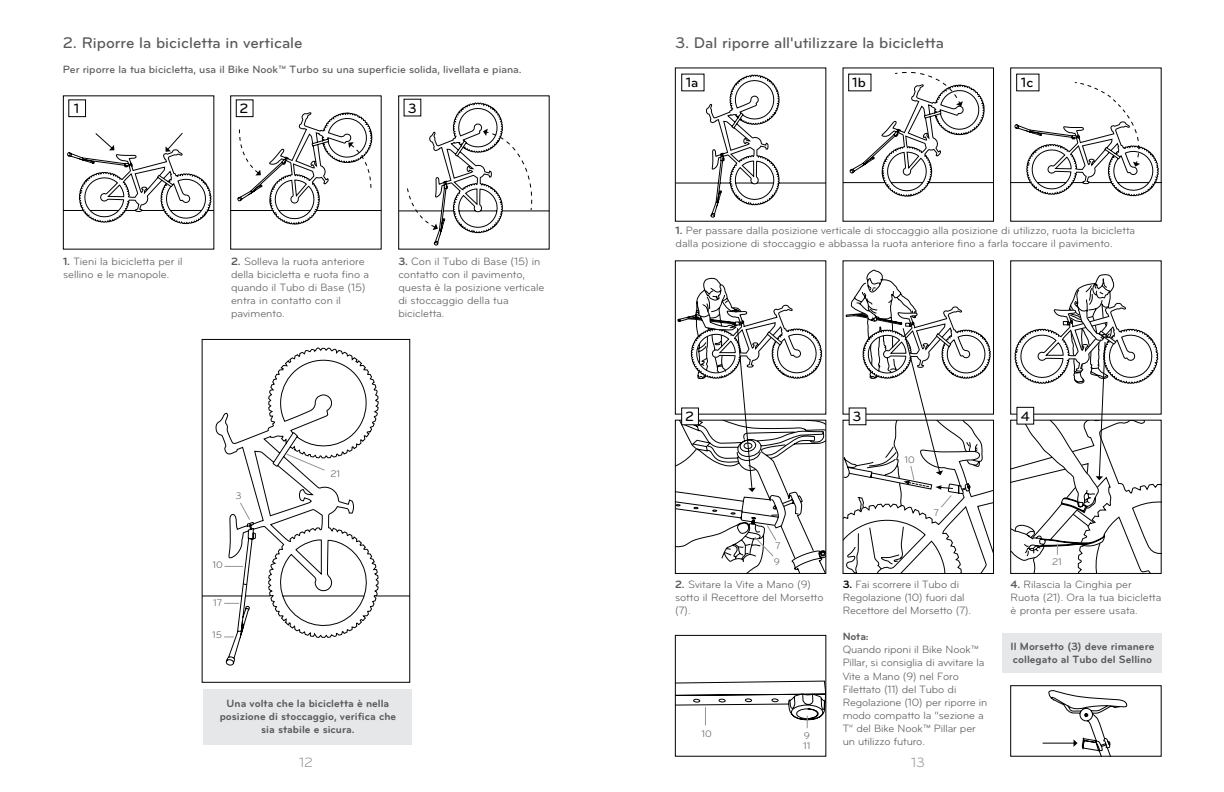
<style>
.page{position:relative;width:1224px;height:792px;background:#fff}
.page>*{position:absolute;margin:0;border:0;box-sizing:border-box;transform-origin:0 0}
.t1{font:500 16px "Bryant";color:#58595b}
.t2{font:500 14px "Bryant";color:#000}
.t3{font:14px "Bryant";color:#939598}
.t4{font:11px/13.1px "Bryant";color:#58595b}
.t5{font:700 11px/13.2px "Bryant";color:#58595b;text-align:center}
.t6{font:500 11px "Bryant";color:#58595b}
.t7{font:9.8px/10.4px "Bryant";color:#58595b}
.s1{font-weight:700}
.s2{font-weight:700;color:#000}
</style>
<div class="page">
<div style="left:203px;top:690px;width:209px;height:55px;background:#e6e7e8"></div>
<div style="left:230px;top:95px;width:152px;height:154px;border:1px solid #000"></div>
<div style="left:398px;top:95px;width:152px;height:154px;border:1px solid #000"></div>
<svg style="left:204px;top:347px;width:204px;height:318px"></svg>
<div style="left:202px;top:339px;width:208px;height:344px;border:1px solid #000"></div>
<div style="left:68px;top:100px;width:18px;height:17px;border:1px solid #000"></div>
<div style="left:236px;top:100px;width:17px;height:17px;border:1px solid #000"></div>
<svg style="left:63px;top:132px;width:151px;height:92px"></svg>
<svg style="left:231px;top:110px;width:150px;height:114px"></svg>
<svg style="left:399px;top:103px;width:150px;height:142px"></svg>
<svg style="left:286px;top:454px;width:39px;height:17px"></svg>
<svg style="left:240px;top:502px;width:10px;height:18px"></svg>
<svg style="left:225px;top:566px;width:18px;height:1px"></svg>
<svg style="left:224px;top:603px;width:15px;height:1px"></svg>
<div style="left:1002px;top:633px;width:160px;height:39px;background:#e6e7e8"></div>
<div style="left:1010px;top:68px;width:152px;height:154px;border:1px solid #000"></div>
<svg style="left:677px;top:75px;width:147px;height:143px"></svg>
<div style="left:1010px;top:260px;width:152px;height:154px;border:1px solid #000"></div>
<div style="left:675px;top:635px;width:151px;height:122px;border:1px solid #000"></div>
<div style="left:1010px;top:685px;width:152px;height:72px;border:1px solid #000"></div>
<svg style="left:843px;top:72px;width:151px;height:125px"></svg>
<svg style="left:1011px;top:82px;width:150px;height:114px"></svg>
<div style="left:682px;top:74px;width:22px;height:17px;background:#fff"></div>
<div style="left:849px;top:74px;width:22px;height:17px;background:#fff"></div>
<div style="left:1017px;top:74px;width:22px;height:17px;background:#fff"></div>
<svg style="left:1011px;top:274px;width:150px;height:299px"></svg>
<svg style="left:675px;top:681px;width:151px;height:47px"></svg>
<hr style="left:1043px;top:743px;width:31px;height:1px;background:#000">
<svg style="left:1048px;top:690px;width:79px;height:66px"></svg>
<svg style="left:675px;top:278px;width:151px;height:295px"></svg>
<svg style="left:843px;top:270px;width:151px;height:303px"></svg>
<h1 class="t1" style="left:63px;top:33px;width:241px">2. Riporre la bicicletta in verticale</h1>
<p class="t6" style="left:63px;top:63px;width:461px">Per riporre la tua bicicletta, usa il Bike Nook™ Turbo su una superficie solida, livellata e piana.</p>
<p class="t2" style="left:74px;top:99px;width:7px">1</p>
<p class="t2" style="left:240px;top:99px;width:10px">2</p>
<p class="t2" style="left:408px;top:100px;width:10px">3</p>
<p class="t4" style="left:63px;top:255px;width:121px"><span class="s1">1.</span> Tieni la bicicletta per il sellino e le manopole.</p>
<p class="t4" style="left:231px;top:255px;width:140px"><span class="s1">2.</span> Solleva la ruota anteriore della bicicletta e ruota fino a quando il Tubo di Base (15) entra in contatto con il pavimento.</p>
<p class="t4" style="left:398px;top:255px;width:148px"><span class="s1">3.</span> Con il Tubo di Base (15) in contatto con il pavimento, questa è la posizione verticale di stoccaggio della tua bicicletta.</p>
<p class="t7" style="left:235px;top:490px;width:8px">3</p>
<p class="t7" style="left:213px;top:560px;width:12px">10</p>
<p class="t7" style="left:213px;top:598px;width:11px">17</p>
<p class="t7" style="left:212px;top:630px;width:11px">15</p>
<p class="t7" style="left:330px;top:468px;width:11px">21</p>
<p class="t5" style="left:220px;top:696px;width:178px">Una volta che la bicicletta è nella posizione di stoccaggio, verifica che sia stabile e sicura.</p>
<p class="t3" style="left:299px;top:754px;width:15px">12</p>
<h1 class="t1" style="left:675px;top:33px;width:271px">3. Dal riporre all'utilizzare la bicicletta</h1>
<p class="t2" style="left:686px;top:74px;width:14px">1a</p>
<p class="t2" style="left:852px;top:74px;width:15px">1b</p>
<p class="t2" style="left:1021px;top:74px;width:14px">1c</p>
<p class="t4" style="left:676px;top:224px;width:461px"><span class="s1">1.</span> Per passare dalla posizione verticale di stoccaggio alla posizione di utilizzo, ruota la bicicletta dalla posizione di stoccaggio e abbassa la ruota anteriore fino a farla toccare il pavimento.</p>
<p class="t2" style="left:685px;top:408px;width:10px">2</p>
<p class="t7" style="left:775px;top:541px;width:7px">7</p>
<p class="t7" style="left:774px;top:557px;width:8px">9</p>
<p class="t2" style="left:853px;top:408px;width:10px">3</p>
<p class="t2" style="left:1021px;top:408px;width:11px">4</p>
<p class="t7" style="left:905px;top:455px;width:12px">10</p>
<p class="t7" style="left:934px;top:508px;width:7px">7</p>
<p class="t7" style="left:1052px;top:557px;width:11px">21</p>
<p class="t4" style="left:675px;top:578px;width:150px"><span class="s1">2.</span> Svitare la Vite a Mano (9) sotto il Recettore del Morsetto (7).</p>
<p class="t4" style="left:843px;top:578px;width:130px"><span class="s2">3.</span> Fai scorrere il Tubo di<br>Regolazione (10) fuori dal<br>Recettore del Morsetto (7).</p>
<p class="t5" style="left:843px;top:630px;width:28px">Nota:</p>
<p class="t4" style="left:843px;top:643px;width:146px">Quando riponi il Bike Nook™<br>Pillar, si consiglia di avvitare la<br>Vite a Mano (9) nel Foro<br>Filettato (11) del Tubo di<br>Regolazione (10) per riporre in modo compatto la “sezione a<br>T” del Bike Nook™ Pillar per un utilizzo futuro.</p>
<p class="t5" style="left:1011px;top:640px;width:145px;text-align:left">Il Morsetto (3) deve rimanere collegato al Tubo del Sellino</p>
<p class="t4" style="left:1010px;top:578px;width:152px"><span class="s1">4.</span> Rilascia la Cinghia per<br>Ruota (21). Ora la tua bicicletta è pronta per essere usata.</p>
<p class="t7" style="left:701px;top:729px;width:12px">10</p>
<p class="t7" style="left:803px;top:730px;width:9px">9<br>11</p>
<p class="t3" style="left:911px;top:754px;width:15px">13</p>
</div>
